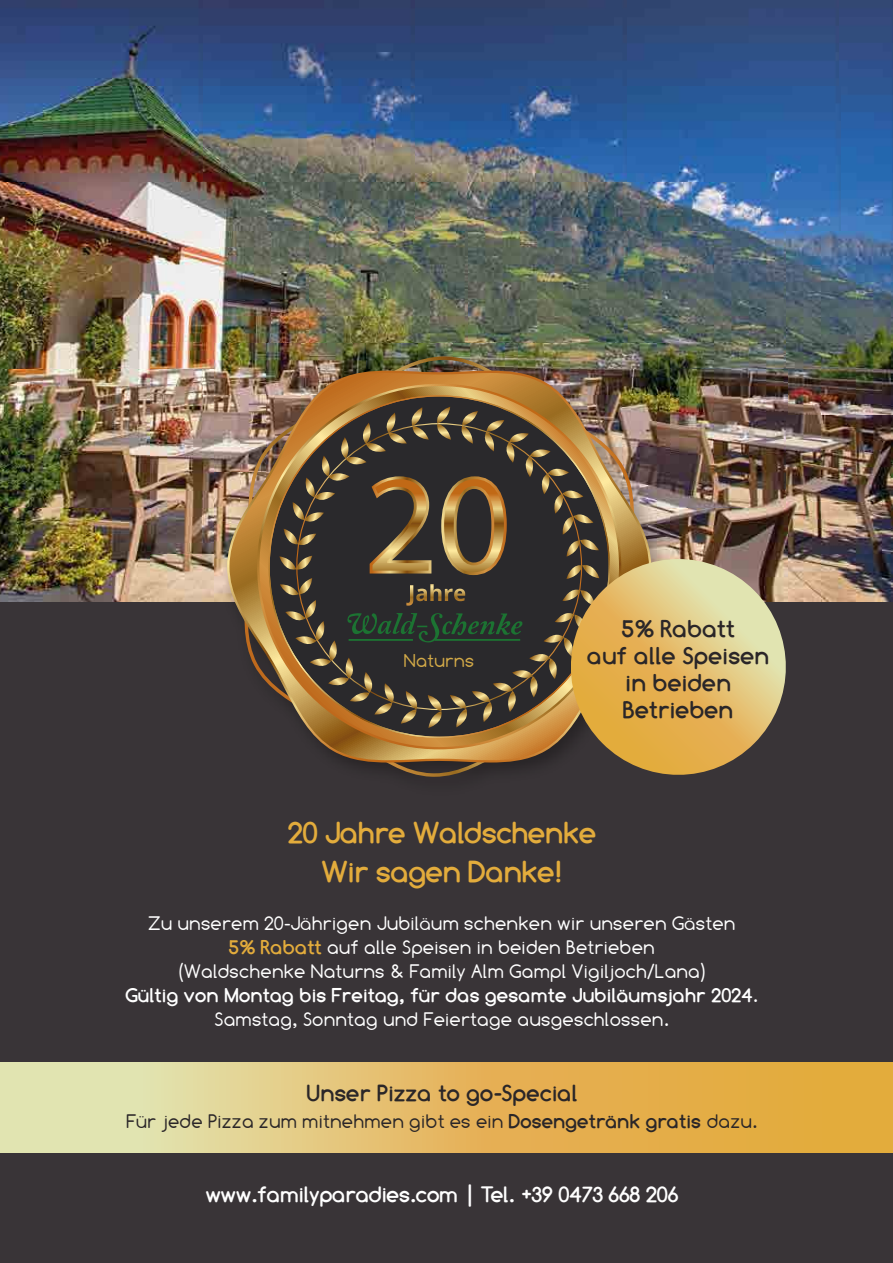
<style>
.page{position:relative;width:893px;height:1263px;background:#fff}
.page>*{position:absolute;margin:0;border:0;box-sizing:border-box;transform-origin:0 0}
.t1{font:700 29.7px/39.6px "Comfortaa";letter-spacing:.01em;color:#e3ac3c;text-align:center}
.t2{font:700 23.85px/27.2px "Comfortaa";letter-spacing:.03em;color:#2a2628;text-align:center}
.t3{font:700 22.8px "Comfortaa";letter-spacing:.03em;color:#2a2628}
.t4{font:700 21.75px "Comfortaa";letter-spacing:.01em;color:#fff}
.t5{font:19.5px/24px "Comfortaa";letter-spacing:.01em;color:#fff;text-align:center}
.t6{font:19.5px "Comfortaa";letter-spacing:.01em;color:#2a2628}
.t7{font:18.6px "Comfortaa";letter-spacing:.01em;color:#d3aa48}
.s1{font-weight:700;color:#e3ac3c}
.s2{font-weight:700}
</style>
<div class="page">
<div style="left:0;top:601px;width:893px;height:662px;background:#393437"></div>
<svg style="left:0;top:1062px;width:893px;height:90px;background:#e3c06e"></svg>
<img style="left:0;top:231px;width:309px;height:138px">
<img style="left:309px;top:231px;width:319px;height:113px">
<img style="left:628px;top:231px;width:159px;height:138px">
<img style="left:787px;top:231px;width:106px;height:370px">
<img style="left:0;top:369px;width:215px;height:232px">
<img style="left:670px;top:369px;width:117px;height:190px">
<img style="left:0;top:0;width:893px;height:231px">
<img style="left:215px;top:344px;width:455px;height:258px">
<img style="left:242px;top:356px;width:395px;height:421px">
<img style="left:228px;top:366px;width:422px;height:401px">
<img style="left:227px;top:371px;width:424px;height:391px">
<img style="left:257px;top:384px;width:364px;height:365px">
<img style="left:269px;top:395px;width:341px;height:343px">
<svg style="left:279px;top:407px;width:320px;height:321px"></svg>
<hr style="left:435px;top:639px;width:85px;height:2px;background:#1c7332">
<hr style="left:349px;top:639px;width:64px;height:2px;background:#1c7332">
<svg style="left:560px;top:559px;width:236px;height:218px"></svg>
<p class="t7" style="left:404px;top:650px;width:72px">Naturns</p>
<p class="t2" style="left:588px;top:615px;width:183px">5% Rabatt<br>auf alle Speisen in beiden<br>Betrieben</p>
<h1 class="t1" style="left:288px;top:813px;width:309px">20 Jahre Waldschenke<br>Wir sagen Danke!</h1>
<p class="t5" style="left:126px;top:911px;width:634px">Zu unserem 20-Jährigen Jubiläum schenken wir unseren Gästen<br><span class="s1">5% Rabatt</span> auf alle Speisen in beiden Betrieben<br>(Waldschenke Naturns &amp; Family Alm Gampl Vigiljoch/Lana)<br><span class="s2">Gültig von Montag bis Freitag, für das gesamte Jubiläumsjahr 2024</span>.<br>Samstag, Sonntag und Feiertage ausgeschlossen.</p>
<p class="t3" style="left:307px;top:1080px;width:272px">Unser Pizza to go-Special</p>
<p class="t6" style="left:127px;top:1110px;width:633px">Für jede Pizza zum mitnehmen gibt es ein <span class="s2">Dosengetränk gratis</span> dazu.</p>
<p class="t4" style="left:206px;top:1182px;width:474px">www.familyparadies.com | Tel. +39 0473 668 206</p>
</div>
